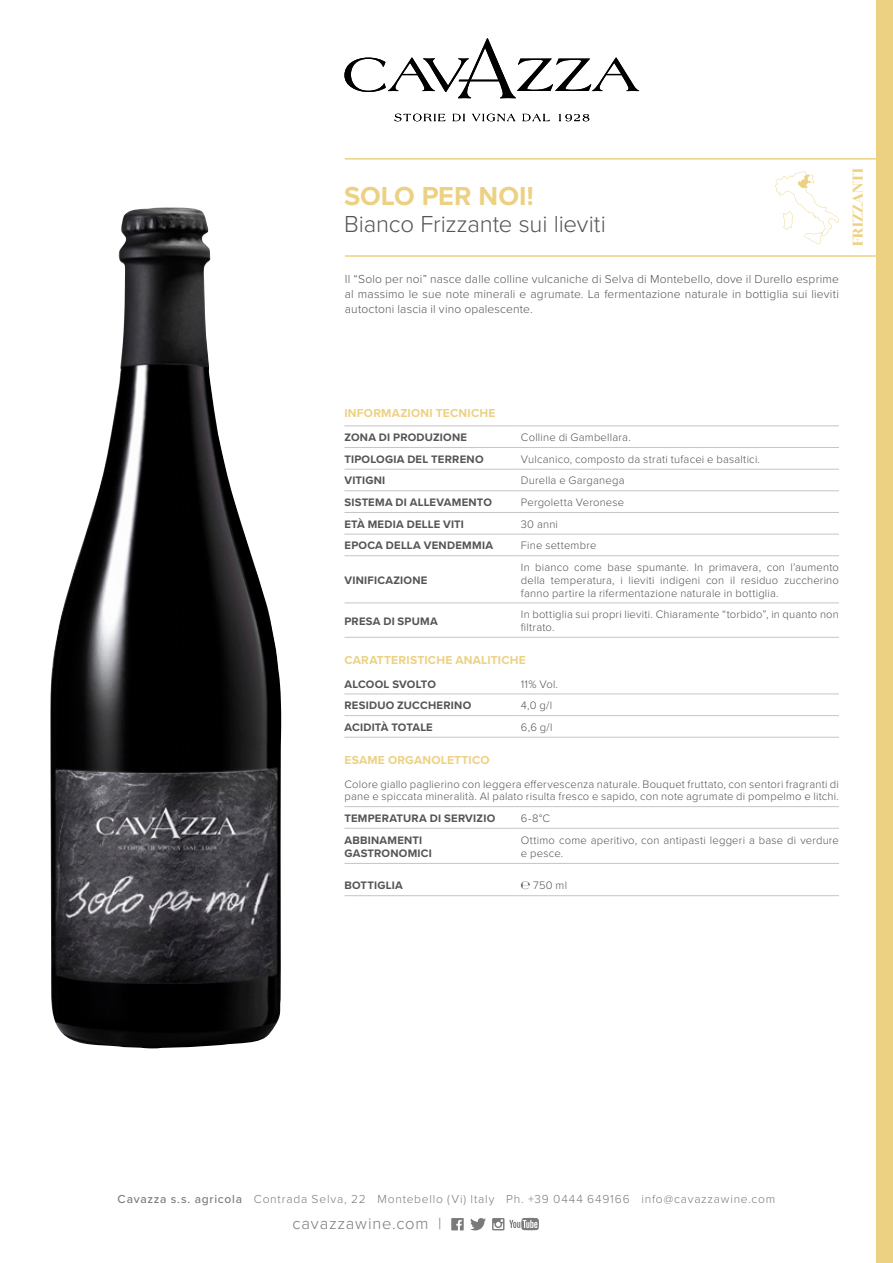
<style>
.page{position:relative;width:893px;height:1263px;background:#fff}
.page>*{position:absolute;margin:0;border:0;box-sizing:border-box;transform-origin:0 0}
.t1{font:700 27px "Proxima Nova";color:#edd183}
.t2{font:300 24px "Proxima Nova";letter-spacing:-.005em;color:#555}
.t3{font:300 16.5px "Proxima Nova";letter-spacing:.05em;color:#797b7a}
.t4{font:700 14.25px "Anglecia Pro Display";letter-spacing:.01em;color:#edd183}
.t5{font:300 12px/15px "Proxima Nova";letter-spacing:.015em;color:#555;text-align:justify}
.t6{font:300 12px "Proxima Nova";letter-spacing:.065em;color:#797b7a}
.t7{font:700 12px "Proxima Nova";letter-spacing:.02em;color:#edd183}
.t8{font:300 11.25px/12.8px "Proxima Nova";letter-spacing:.015em;color:#555}
.t9{font:700 11.25px/13.5px "Proxima Nova";letter-spacing:.02em;color:#555}
.t10{font:700 11.25px "Proxima Nova";color:#555}
.s1{font-weight:500}
</style>
<div class="page">
<div style="left:876px;top:0;width:17px;height:1263px;background:#edd183"></div>
<div style="left:344px;top:158px;width:549px;height:99px;border:2px solid #edd183"></div>
<svg style="left:775px;top:172px;width:64px;height:72px"></svg>
<svg style="left:451px;top:1218px;width:13px;height:12px"></svg>
<svg style="left:470px;top:1218px;width:16px;height:12px"></svg>
<svg style="left:492px;top:1218px;width:47px;height:12px"></svg>
<svg style="left:344px;top:38px;width:295px;height:60px"></svg>
<svg style="left:394px;top:114px;width:51px;height:7px"></svg>
<svg style="left:452px;top:114px;width:13px;height:7px"></svg>
<svg style="left:472px;top:114px;width:43px;height:7px"></svg>
<svg style="left:522px;top:114px;width:28px;height:7px"></svg>
<svg style="left:559px;top:114px;width:30px;height:7px"></svg>
<img style="left:50px;top:207px;width:231px;height:841px">
<hr style="left:344px;top:426px;width:170px;height:1px;background:#c5c5c6">
<hr style="left:514px;top:426px;width:325px;height:1px;background:#c5c5c6">
<hr style="left:344px;top:447px;width:170px;height:1px;background:#c5c5c6">
<hr style="left:514px;top:447px;width:325px;height:1px;background:#c5c5c6">
<hr style="left:344px;top:469px;width:170px;height:1px;background:#c5c5c6">
<hr style="left:514px;top:469px;width:325px;height:1px;background:#c5c5c6">
<hr style="left:344px;top:491px;width:170px;height:1px;background:#c5c5c6">
<hr style="left:514px;top:491px;width:325px;height:1px;background:#c5c5c6">
<hr style="left:344px;top:512px;width:170px;height:1px;background:#c5c5c6">
<hr style="left:344px;top:534px;width:170px;height:1px;background:#c5c5c6">
<hr style="left:344px;top:555px;width:170px;height:1px;background:#c5c5c6">
<hr style="left:344px;top:603px;width:170px;height:1px;background:#c5c5c6">
<hr style="left:344px;top:694px;width:170px;height:1px;background:#c5c5c6">
<hr style="left:514px;top:694px;width:325px;height:1px;background:#c5c5c6">
<hr style="left:344px;top:715px;width:170px;height:1px;background:#c5c5c6">
<hr style="left:514px;top:715px;width:325px;height:1px;background:#c5c5c6">
<hr style="left:344px;top:737px;width:170px;height:1px;background:#c5c5c6">
<hr style="left:514px;top:737px;width:325px;height:1px;background:#c5c5c6">
<hr style="left:344px;top:806px;width:170px;height:1px;background:#c5c5c6">
<hr style="left:514px;top:806px;width:325px;height:1px;background:#c5c5c6">
<hr style="left:344px;top:828px;width:170px;height:1px;background:#c5c5c6">
<hr style="left:514px;top:828px;width:325px;height:1px;background:#c5c5c6">
<hr style="left:344px;top:863px;width:170px;height:1px;background:#c5c5c6">
<hr style="left:514px;top:863px;width:325px;height:1px;background:#c5c5c6">
<hr style="left:344px;top:895px;width:170px;height:1px;background:#c5c5c6">
<hr style="left:514px;top:895px;width:325px;height:1px;background:#c5c5c6">
<hr style="left:514px;top:512px;width:325px;height:1px;background:#c5c5c6">
<hr style="left:514px;top:534px;width:325px;height:1px;background:#c5c5c6">
<hr style="left:514px;top:555px;width:325px;height:1px;background:#c5c5c6">
<hr style="left:514px;top:603px;width:325px;height:1px;background:#c5c5c6">
<hr style="left:344px;top:637px;width:170px;height:1px;background:#c5c5c6">
<hr style="left:514px;top:637px;width:325px;height:1px;background:#c5c5c6">
<h1 class="t1" style="left:344px;top:176px;width:191px">SOLO PER NOI!</h1>
<h2 class="t2" style="left:344px;top:206px;width:263px">Bianco Frizzante sui lieviti</h2>
<p class="t5" style="left:345px;top:271px;width:496px">Il “Solo per noi” nasce dalle colline vulcaniche di Selva di Montebello, dove il Durello esprime al massimo le sue note minerali e agrumate. La fermentazione naturale in bottiglia sui lieviti autoctoni lascia il vino opalescente.</p>
<p class="t4" style="left:848px;top:246px;width:80px;rotate:-90deg">FRIZZANTI</p>
<p class="t7" style="left:344px;top:404px;width:153px">INFORMAZIONI TECNICHE</p>
<p class="t9" style="left:344px;top:430px;width:124px">ZONA DI PRODUZIONE</p>
<p class="t8" style="left:521px;top:430px;width:111px">Colline di Gambellara.</p>
<p class="t9" style="left:344px;top:452px;width:141px">TIPOLOGIA DEL TERRENO</p>
<p class="t8" style="left:521px;top:452px;width:241px">Vulcanico, composto da strati tufacei e basaltici.</p>
<p class="t9" style="left:344px;top:474px;width:42px">VITIGNI</p>
<p class="t8" style="left:521px;top:474px;width:105px">Durella e Garganega</p>
<p class="t9" style="left:344px;top:495px;width:149px">SISTEMA DI ALLEVAMENTO</p>
<p class="t8" style="left:521px;top:495px;width:105px">Pergoletta Veronese</p>
<p class="t9" style="left:344px;top:517px;width:121px">ETÀ MEDIA DELLE VITI</p>
<p class="t8" style="left:521px;top:517px;width:39px">30 anni</p>
<p class="t9" style="left:344px;top:539px;width:150px">EPOCA DELLA VENDEMMIA</p>
<p class="t8" style="left:521px;top:539px;width:77px">Fine settembre</p>
<p class="t9" style="left:344px;top:573px;width:85px">VINIFICAZIONE</p>
<p class="t8" style="left:521px;top:560px;width:320px;text-align:justify">In bianco come base spumante. In primavera, con l’aumento della temperatura, i lieviti indigeni con il residuo zuccherino fanno partire la rifermentazione naturale in bottiglia.</p>
<p class="t9" style="left:344px;top:614px;width:95px">PRESA DI SPUMA</p>
<p class="t8" style="left:521px;top:607px;width:320px">In bottiglia sui propri lieviti. Chiaramente “torbido”, in quanto non filtrato.</p>
<p class="t7" style="left:344px;top:651px;width:183px">CARATTERISTICHE ANALITICHE</p>
<p class="t9" style="left:344px;top:677px;width:93px">ALCOOL SVOLTO</p>
<p class="t8" style="left:521px;top:677px;width:39px">11% Vol.</p>
<p class="t9" style="left:344px;top:698px;width:128px">RESIDUO ZUCCHERINO</p>
<p class="t8" style="left:521px;top:698px;width:33px">4,0 g/l</p>
<p class="t10" style="left:344px;top:719px;width:90px">ACIDITÀ TOTALE</p>
<p class="t8" style="left:521px;top:720px;width:33px">6,6 g/l</p>
<p class="t7" style="left:344px;top:751px;width:147px">ESAME ORGANOLETTICO</p>
<p class="t8" style="left:344px;top:777px;width:496px">Colore giallo paglierino con leggera effervescenza naturale. Bouquet fruttato, con sentori fragranti di pane e spiccata mineralità. Al palato risulta fresco e sapido, con note agrumate di pompelmo e litchi.</p>
<p class="t9" style="left:344px;top:811px;width:152px">TEMPERATURA DI SERVIZIO</p>
<p class="t8" style="left:521px;top:811px;width:31px">6-8°C</p>
<p class="t9" style="left:344px;top:833px;width:89px">ABBINAMENTI<br>GASTRONOMICI</p>
<p class="t8" style="left:521px;top:833px;width:320px">Ottimo come aperitivo, con antipasti leggeri a base di verdure e pesce.</p>
<p class="t9" style="left:344px;top:878px;width:60px">BOTTIGLIA</p>
<p class="t8" style="left:521px;top:878px;width:48px"><span class="s1">℮</span> 750 ml</p>
<p class="t6" style="left:118px;top:1190px;width:659px"><span class="s1">Cavazza s.s. agricola</span> Contrada Selva, 22 Montebello (Vi) Italy Ph. +39 0444 649166 info@cavazzawine.com</p>
<h3 class="t3" style="left:292px;top:1211px;width:150px">cavazzawine.com |</h3>
</div>
